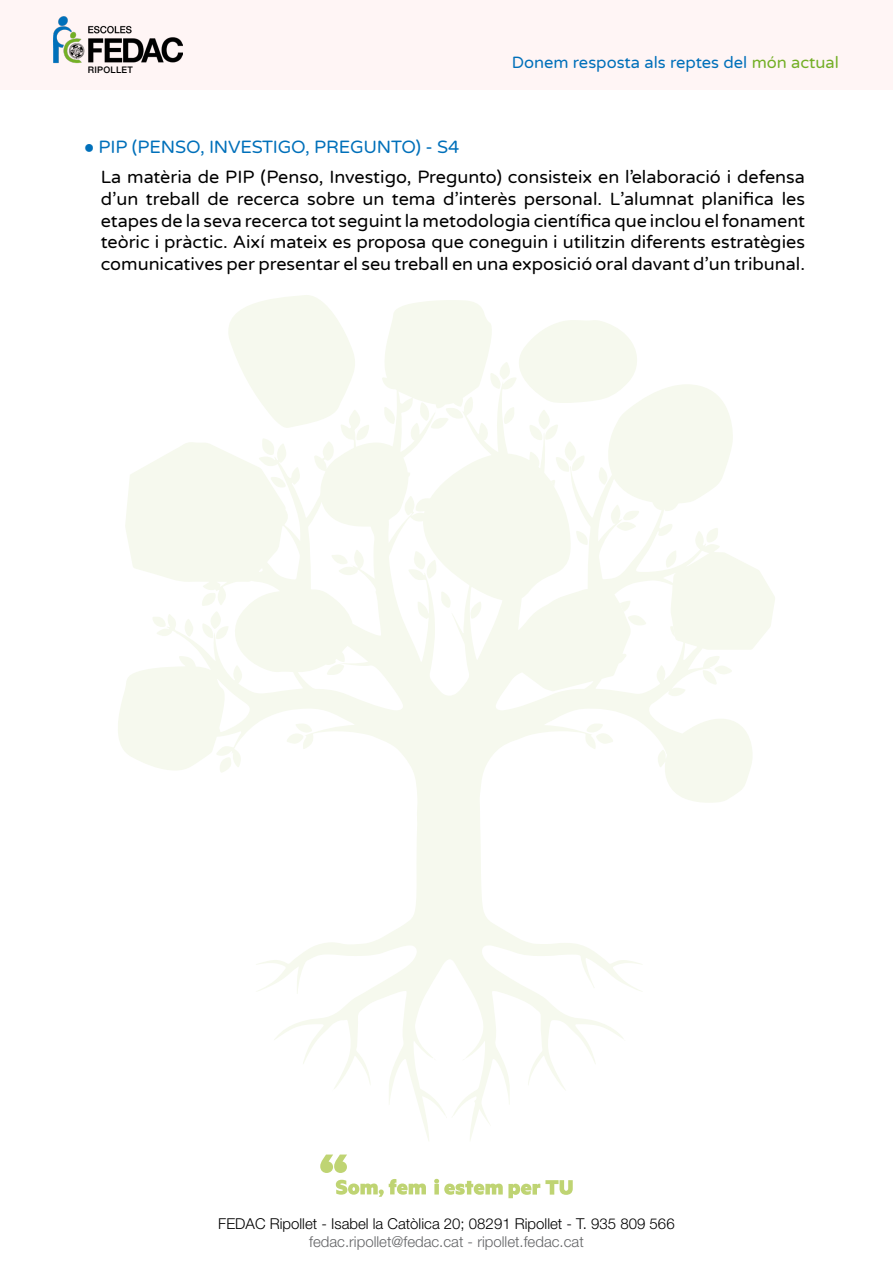
<style>
.page{position:relative;width:893px;height:1263px;background:#fff}
.page>*{position:absolute;margin:0;border:0;box-sizing:border-box;transform-origin:0 0}
.t1{font:18px/21.6px "Varela Round";color:#000}
.t2{font:16.5px "Varela Round";color:#0070ba}
.t3{font:300 15px "Helvetica Neue LT Pro";color:#000}
.t4{font:300 15px "Helvetica Neue LT Pro";color:#646567}
.t5{font:500 9px "Helvetica Neue";letter-spacing:.03em;color:#000}
.s1{color:#74af26}
.s2{font-family:"Georgia";color:#0070ba}
.s3{color:#0070ba}
</style>
<div class="page">
<div style="left:0;top:0;width:893px;height:89px;background:#fff5f5"></div>
<img style="left:54px;top:16px;width:128px;height:48px">
<svg style="left:336px;top:1179px;width:90px;height:18px"></svg>
<svg style="left:434px;top:1179px;width:139px;height:19px"></svg>
<svg style="left:320px;top:1154px;width:27px;height:19px"></svg>
<svg style="left:118px;top:300px;width:657px;height:841px"></svg>
<svg style="left:220px;top:757px;width:12px;height:16px"></svg>
<svg style="left:228px;top:295px;width:141px;height:160px"></svg>
<svg style="left:706px;top:528px;width:12px;height:14px"></svg>
<svg style="left:384px;top:407px;width:11px;height:17px"></svg>
<svg style="left:666px;top:550px;width:11px;height:18px"></svg>
<svg style="left:703px;top:666px;width:29px;height:19px"></svg>
<svg style="left:185px;top:619px;width:9px;height:18px"></svg>
<svg style="left:576px;top:531px;width:12px;height:14px"></svg>
<svg style="left:270px;top:477px;width:16px;height:10px"></svg>
<svg style="left:287px;top:723px;width:25px;height:21px"></svg>
<svg style="left:586px;top:723px;width:27px;height:21px"></svg>
<svg style="left:152px;top:617px;width:14px;height:10px"></svg>
<svg style="left:202px;top:593px;width:27px;height:46px"></svg>
<svg style="left:490px;top:320px;width:150px;height:167px"></svg>
<svg style="left:446px;top:1116px;width:7px;height:2px"></svg>
<svg style="left:419px;top:402px;width:44px;height:27px"></svg>
<svg style="left:670px;top:626px;width:5px;height:11px"></svg>
<svg style="left:413px;top:551px;width:24px;height:27px"></svg>
<svg style="left:441px;top:591px;width:11px;height:23px"></svg>
<svg style="left:331px;top:555px;width:21px;height:11px"></svg>
<svg style="left:620px;top:601px;width:27px;height:24px"></svg>
<svg style="left:326px;top:664px;width:19px;height:11px"></svg>
<svg style="left:470px;top:602px;width:13px;height:17px"></svg>
<svg style="left:616px;top:511px;width:23px;height:20px"></svg>
<p class="t5" style="left:88px;top:62px;width:46px">RIPOLLET</p>
<p class="t2" style="left:512px;top:51px;width:328px">Donem resposta als reptes del <span class="s1">món actual</span></p>
<p class="t1" style="left:101px;top:132px;width:706px;line-height:30.2px;text-indent:-17px"><span class="s2">●</span> <span class="s3">PIP (PENSO, INVESTIGO, PREGUNTO) - S4<br></span>La matèria de PIP (Penso, Investigo, Pregunto) consisteix en l’elaboració i defensa</p>
<p class="t1" style="left:101px;top:188px;width:706px;text-align:justify">d’un treball de recerca sobre un tema d’interès personal. L’alumnat planifica les etapes de la seva recerca tot seguint la metodologia científica que inclou el fonament teòric i pràctic. Així mateix es proposa que coneguin i utilitzin diferents estratègies comunicatives per presentar el seu treball en una exposició oral davant d’un tribunal.</p>
<p class="t3" style="left:218px;top:1214px;width:458px">FEDAC Ripollet - Isabel la Catòlica 20; 08291 Ripollet - T. 935 809 566</p>
<p class="t4" style="left:309px;top:1232px;width:276px">fedac.ripollet@fedac.cat - ripollet.fedac.cat</p>
</div>
